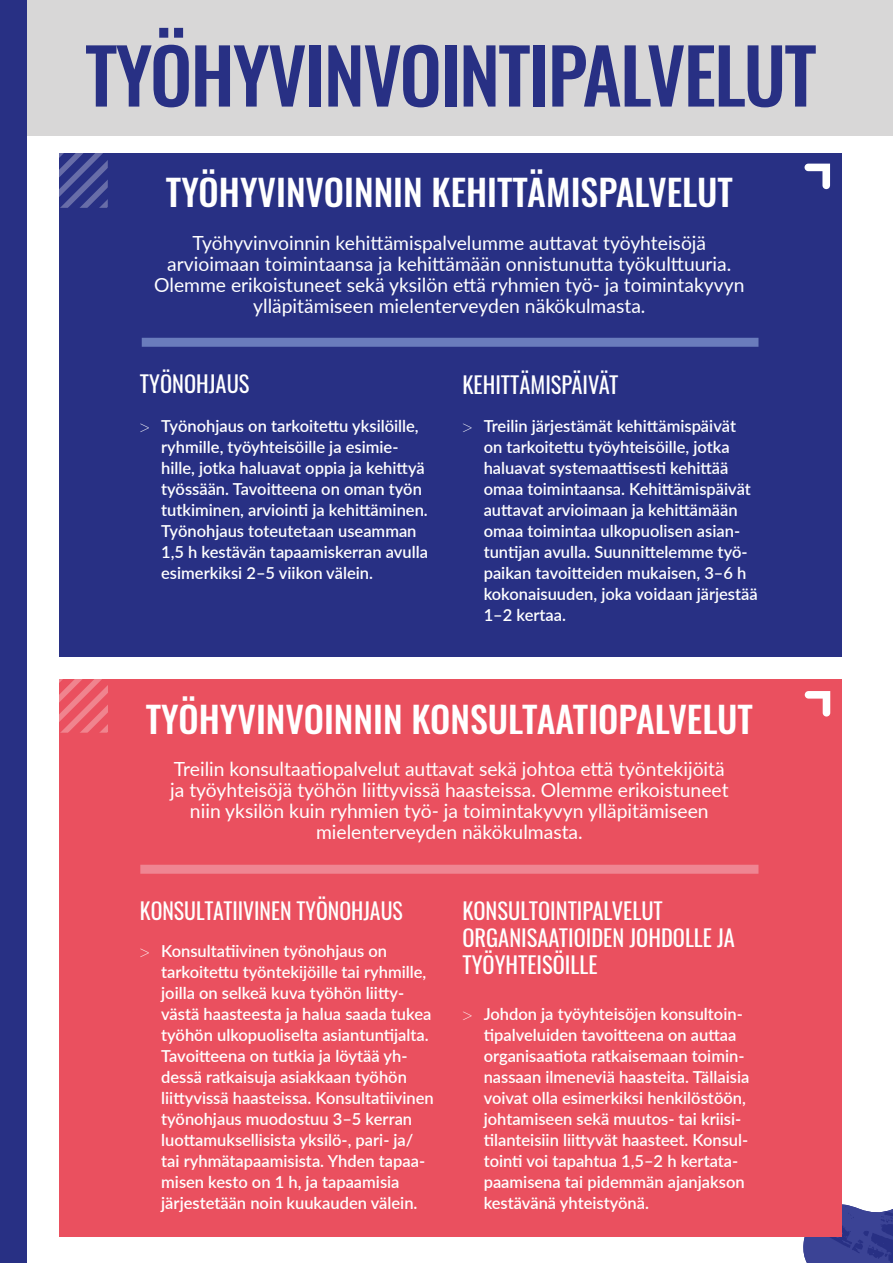
<style>
.page{position:relative;width:893px;height:1263px;background:#fff}
.page>*{position:absolute;margin:0;border:0;box-sizing:border-box;transform-origin:0 0}
.t1{font:500 75.6px "Oswald";letter-spacing:-.025em;color:#283084}
.t2{font:500 36px "Oswald";color:#fff}
.t3{font:22.5px/27px "Oswald";color:#fff}
.t4{font:19.5px/21px "Lato";color:#fff;text-align:center}
.t5{font:600 16.5px/21px "Lato";color:#fff}
.s1{font-family:"Kabel LT Std";font-weight:300}
</style>
<div class="page">
<div style="left:0;top:0;width:893px;height:135px;background:#d8d7d7"></div>
<div style="left:0;top:0;width:26px;height:1263px;background:#283084"></div>
<svg style="left:803px;top:1204px;width:90px;height:59px"></svg>
<div style="left:60px;top:680px;width:782px;height:557px;background:#ea505f"></div>
<svg style="left:805px;top:691px;width:25px;height:25px"></svg>
<div style="left:140px;top:865px;width:618px;height:9px;background:#ef8592"></div>
<svg style="left:59px;top:679px;width:49px;height:54px"></svg>
<div style="left:60px;top:153px;width:782px;height:504px;background:#283084"></div>
<svg style="left:804px;top:164px;width:26px;height:25px"></svg>
<div style="left:142px;top:338px;width:616px;height:9px;background:#6a7cbc"></div>
<svg style="left:59px;top:153px;width:49px;height:55px"></svg>
<h1 class="t1" style="left:85px;top:36px;width:496px">TYÖHYVINVOINTIPALVE</h1>
<h1 class="t1" style="left:714px;top:36px;width:104px">LUT</h1>
<h2 class="t2" style="left:166px;top:174px;width:567px">TYÖHYVINVOINNIN KEHITTÄMISPALVELUT</h2>
<p class="t4" style="left:154px;top:231px;width:592px">Työhyvinvoinnin kehittämispalvelumme auttavat työyhteisöjä arvioimaan toimintaansa ja kehittämään onnistunutta työkulttuuria.<br>Olemme erikoistuneet sekä yksilön että ryhmien työ- ja toimintakyvyn ylläpitämiseen mielenterveyden näkökulmasta.</p>
<h3 class="t3" style="left:140px;top:368px;width:111px">TYÖNOHJAUS</h3>
<p class="t5" style="left:161px;top:415px;width:268px;text-indent:-21px"><span class="s1">&gt;</span>&gt; Työnohjaus on tarkoitettu yksilöille, ryhmille, työyhteisöille ja esimie&shy;hille, jotka haluavat oppia ja kehittyä työssään. Tavoitteena on oman työn tutkiminen, arviointi ja kehittäminen.<br>Työnohjaus toteutetaan useamman 1,5 h kestävän tapaamiskerran avulla esimerkiksi 2–5 viikon välein.</p>
<h3 class="t3" style="left:462px;top:369px;width:158px">KEHITTÄMISPÄIVÄT</h3>
<p class="t5" style="left:484px;top:415px;width:276px;text-indent:-21px"><span class="s1">&gt;</span>&gt; Treilin järjestämät kehittämispäivät on tarkoitettu työyhteisöille, jotka haluavat systemaattisesti kehittää omaa toimintaansa. Kehittämispäivät auttavat arvioimaan ja kehittämään omaa toimintaa ulkopuolisen asian&shy;tuntijan avulla. Suunnittelemme työ&shy;paikan tavoitteiden mukaisen, 3–6 h kokonaisuuden, joka voidaan järjestää 1–2 kertaa.</p>
<h2 class="t2" style="left:146px;top:700px;width:35px">TYÖHYVINV</h2>
<h2 class="t2" style="left:304px;top:700px;width:37px">OINNIN</h2>
<h2 class="t2" style="left:411px;top:700px;width:225px">KONSULTAATIOPALVELU</h2>
<h2 class="t2" style="left:738px;top:700px;width:17px">T</h2>
<p class="t4" style="left:170px;top:758px;width:560px">Treilin konsultaatiopalvelut auttavat sekä johtoa että työntekijöitä ja työyhteisöjä työhön liittyvissä haasteissa. Olemme erikoistuneet niin yksilön kuin ryhmien työ- ja toimintakyvyn ylläpitämiseen mielenterveyden näkökulmasta.</p>
<h3 class="t3" style="left:140px;top:895px;width:264px">KONSULTATIIVINEN TYÖNOHJAUS</h3>
<p class="t5" style="left:161px;top:940px;width:274px;text-indent:-21px"><span class="s1">&gt;</span>&gt; Konsultatiivinen työnohjaus on tarkoitettu työntekijöille tai ryhmille, joilla on selkeä kuva työhön liitty&shy;västä haasteesta ja halua saada tukea työhön ulkopuoliselta asiantuntijalta.<br>Tavoitteena on tutkia ja löytää yh&shy;dessä ratkaisuja asiakkaan työhön liittyvissä haasteissa. Konsultatiivinen työnohjaus muodostuu 3–5 kerran luottamuksellisista yksilö-, pari- ja/ tai ryhmätapaamisista. Yhden tapaa&shy;misen kesto on 1 h, ja tapaamisia järjestetään noin kuukauden välein.</p>
<h3 class="t3" style="left:462px;top:895px;width:274px">KONSULTOINTIPALVELUT<br>ORGANISAATIOIDEN JOHDOLLE JA<br>TYÖYHTEISÖILLE</h3>
<p class="t5" style="left:484px;top:1003px;width:267px;text-indent:-21px"><span class="s1">&gt;</span>&gt; Johdon ja työyhteisöjen konsultoin&shy;tipalveluiden tavoitteena on auttaa organisaatiota ratkaisemaan toimin&shy;nassaan ilmeneviä haasteita. Tällaisia voivat olla esimerkiksi henkilöstöön, johtamiseen sekä muutos- tai kriisi&shy;tilanteisiin liittyvät haasteet. Konsul&shy;tointi voi tapahtua 1,5–2 h kertata&shy;paamisena tai pidemmän ajanjakson kestävänä yhteistyönä.</p>
</div>
